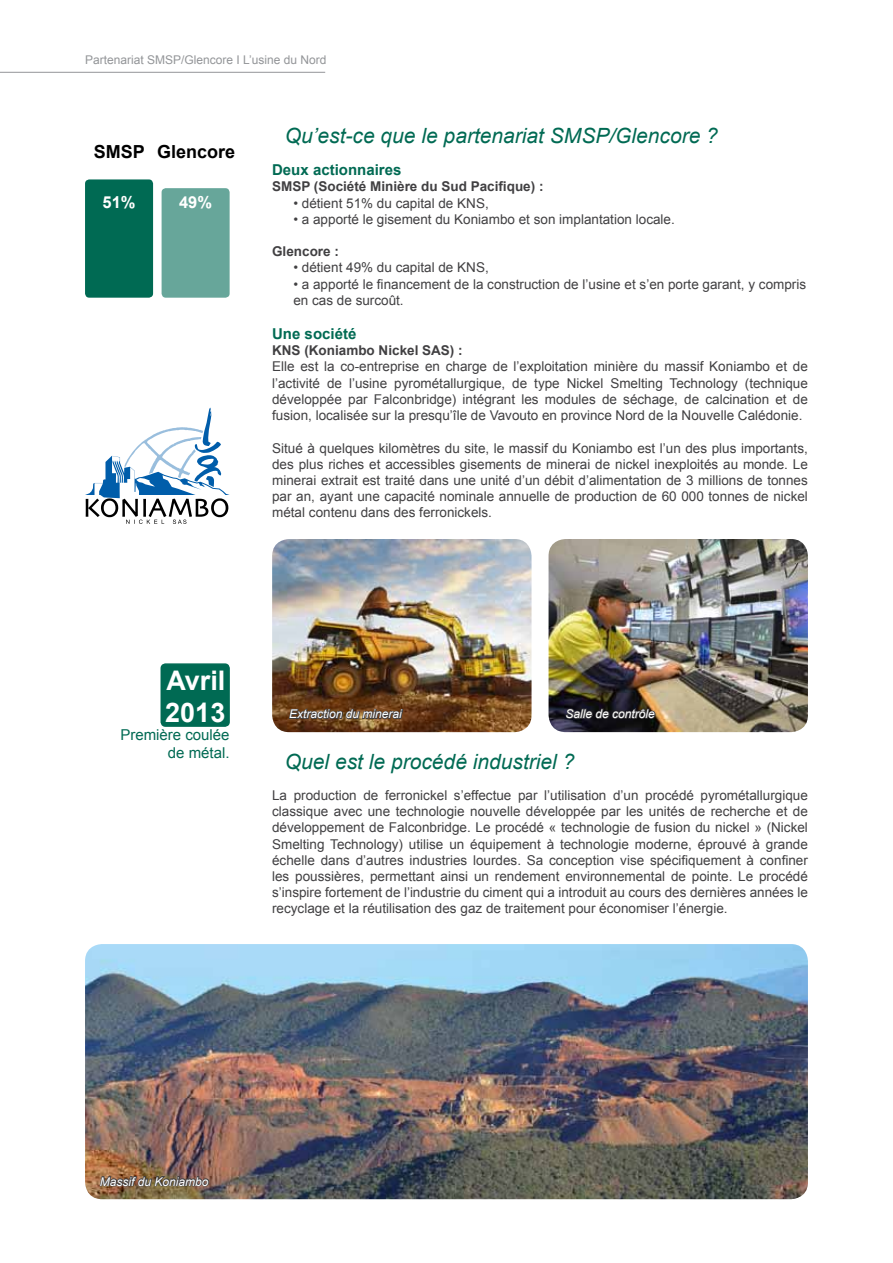
<style>
.page{position:relative;width:893px;height:1263px;background:#fff}
.page>*{position:absolute;margin:0;border:0;box-sizing:border-box;transform-origin:0 0}
.t1{font:700 27px/32.4px "Arial";color:#fff}
.t2{font:italic 21px "Arial";color:#006a53}
.t3{font:700 18px "Arial";color:#000}
.t4{font:700 16.5px "Arial";color:#fff}
.t5{font:700 15px "Arial";color:#006a53}
.t6{font:15px/18px "Arial";color:#006a53;text-align:right}
.t7{font:13.5px/16.2px "Arial";color:#414042;text-align:justify}
.t8{font:700 13.5px "Arial";color:#414042}
.t9{font:italic 12px "Arial";color:#fff}
.t10{font:12px "Arial";color:#939598}
</style>
<div class="page">
<div style="left:161px;top:664px;width:68px;height:62px;background:#006a53;border-radius:4px"></div>
<div style="left:161px;top:663px;width:69px;height:64px;border:2px solid #006a53;border-radius:4px"></div>
<img style="left:272px;top:539px;width:259px;height:193px">
<img style="left:549px;top:539px;width:259px;height:193px">
<img style="left:85px;top:944px;width:723px;height:255px">
<svg style="left:288px;top:699px;width:116px;height:32px;background:#644123"></svg>
<svg style="left:565px;top:706px;width:91px;height:14px"></svg>
<img style="left:99px;top:1151px;width:111px;height:47px">
<div style="left:85px;top:179px;width:68px;height:119px;background:#006a53;border-radius:4px"></div>
<div style="left:162px;top:188px;width:68px;height:110px;background:#67a69a;border-radius:4px"></div>
<svg style="left:85px;top:408px;width:145px;height:116px"></svg>
<hr style="left:0;top:72px;width:325px;height:1px;background:#939598">
<p class="t10" style="left:85px;top:52px;width:243px">Partenariat SMSP/Glencore I L’usine du Nord</p>
<h3 class="t3" style="left:94px;top:140px;width:143px">SMSP Glencore</h3>
<p class="t4" style="left:103px;top:191px;width:35px">51%</p>
<p class="t4" style="left:179px;top:191px;width:35px">49%</p>
<h2 class="t2" style="left:285px;top:122px;width:435px">Qu’est-ce que le partenariat SMSP/Glencore ?</h2>
<p class="t5" style="left:272px;top:160px;width:131px">Deux actionnaires</p>
<p class="t8" style="left:272px;top:178px;width:273px">SMSP (Société Minière du Sud Pacifique) :</p>
<p class="t7" style="left:293px;top:195px;width:197px">• détient 51% du capital de KNS,</p>
<p class="t7" style="left:293px;top:211px;width:383px">• a apporté le gisement du Koniambo et son implantation locale.</p>
<p class="t8" style="left:272px;top:243px;width:68px">Glencore :</p>
<p class="t7" style="left:293px;top:260px;width:197px">• détient 49% du capital de KNS,</p>
<p class="t7" style="left:293px;top:276px;width:514px">• a apporté le financement de la construction de l’usine et s’en porte garant, y compris en cas de surcoût.</p>
<p class="t5" style="left:272px;top:324px;width:86px">Une société</p>
<p class="t8" style="left:272px;top:342px;width:192px">KNS (Koniambo Nickel SAS) :</p>
<p class="t7" style="left:272px;top:359px;width:537px">Elle est la co-entreprise en charge de l’exploitation minière du massif Koniambo et de l’activité de l’usine pyrométallurgique, de type Nickel Smelting Technology (technique développée par Falconbridge) intégrant les modules de séchage, de calcination et de fusion, localisée sur la presqu’île de Vavouto en province Nord de la Nouvelle Calédonie.</p>
<p class="t7" style="left:272px;top:440px;width:537px">Situé à quelques kilomètres du site, le massif du Koniambo est l’un des plus importants, des plus riches et accessibles gisements de minerai de nickel inexploités au monde. Le minerai extrait est traité dans une unité d’un débit d’alimentation de 3 millions de tonnes par an, ayant une capacité nominale annuelle de production de 60 000 tonnes de nickel métal contenu dans des ferronickels.</p>
<h1 class="t1" style="left:165px;top:665px;width:62px">Avril<br>2013</h1>
<p class="t6" style="left:120px;top:726px;width:111px">Première coulée de métal.</p>
<p class="t9" style="left:289px;top:706px;width:114px">Extraction du minerai</p>
<p class="t9" style="left:566px;top:706px;width:91px">Salle de contrôle</p>
<h2 class="t2" style="left:285px;top:748px;width:291px">Quel est le procédé industriel ?</h2>
<p class="t7" style="left:272px;top:787px;width:537px">La production de ferronickel s’effectue par l’utilisation d’un procédé pyrométallurgique classique avec une technologie nouvelle développée par les unités de recherche et de développement de Falconbridge. Le procédé « technologie de fusion du nickel » (Nickel Smelting Technology) utilise un équipement à technologie moderne, éprouvé à grande échelle dans d’autres industries lourdes. Sa conception vise spécifiquement à confiner les poussières, permettant ainsi un rendement environnemental de pointe. Le procédé s’inspire fortement de l’industrie du ciment qui a introduit au cours des dernières années le recyclage et la réutilisation des gaz de traitement pour économiser l’énergie.</p>
<p class="t9" style="left:100px;top:1173px;width:110px">Massif du Koniambo</p>
</div>
